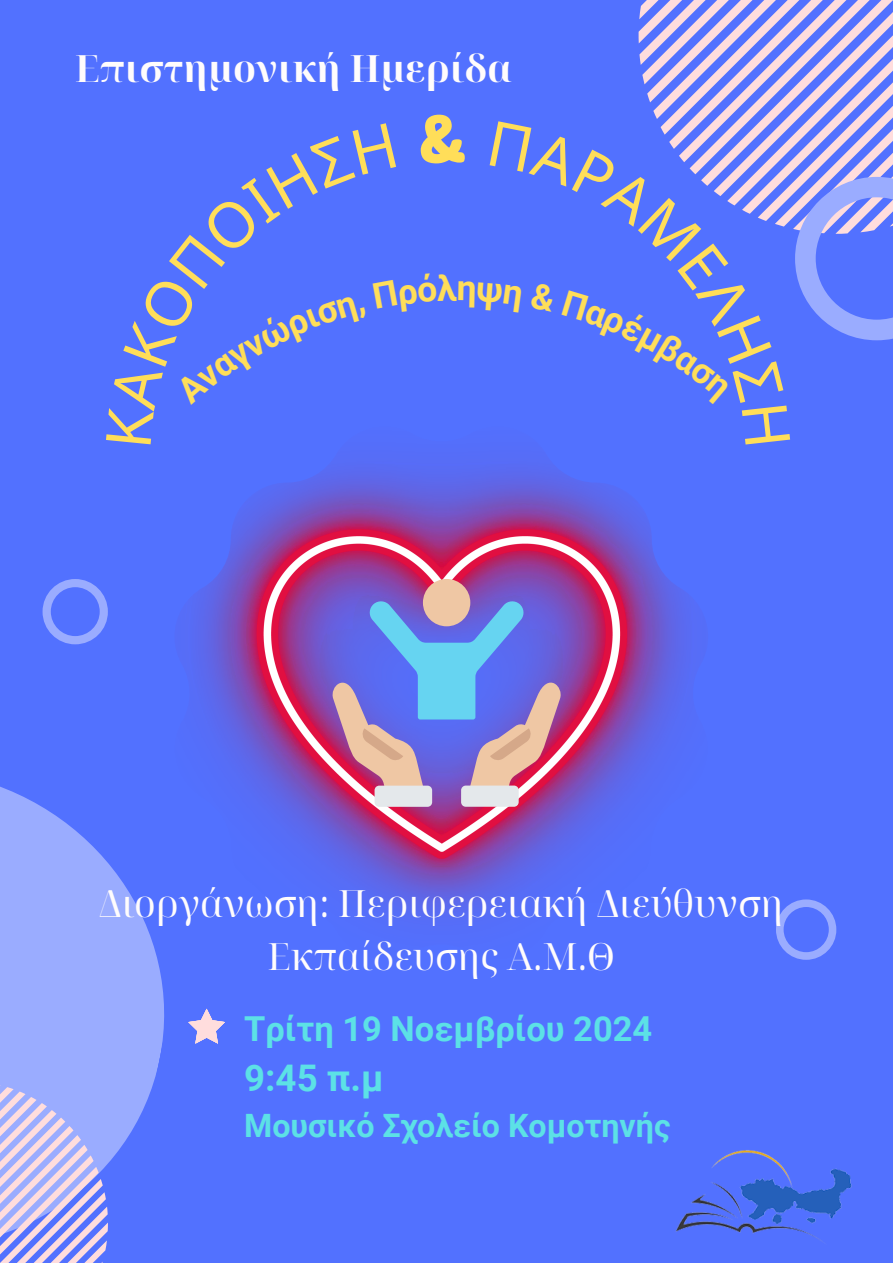
<style>
.page{position:relative;width:893px;height:1263px;background:#5271ff}
.page>*{position:absolute;margin:0;border:0;box-sizing:border-box;transform-origin:0 0}
.t1{font:37.5px/52.3px "Noto Serif Display";color:#fffcfc;text-align:center}
.t2{font:700 37.5px "Noto Serif Display";color:#fffcfc}
.t3{font:700 36.67px "Roboto";color:#5ce1e6}
.t4{font:700 34.42px "Roboto";color:#5ce1e6}
.t5{font:700 32.17px "Roboto";color:#5ce1e6}
</style>
<div class="page">
<svg style="left:638px;top:0;width:255px;height:113px"></svg>
<svg style="left:43px;top:579px;width:65px;height:65px"></svg>
<svg style="left:776px;top:899px;width:60px;height:60px"></svg>
<svg style="left:0;top:786px;width:164px;height:377px;fill:#9aacff"></svg>
<img style="left:191px;top:463px;width:501px;height:453px">
<svg style="left:188px;top:1009px;width:37px;height:34px"></svg>
<svg style="left:0;top:1081px;width:108px;height:182px;background:#b6b5f1"></svg>
<img style="left:675px;top:1150px;width:177px;height:91px">
<div style="left:423px;top:579px;width:47px;height:47px;background:#efc7a4;border-radius:50%"></div>
<svg style="left:329px;top:600px;width:235px;height:207px"></svg>
<svg style="left:654px;top:113px;width:239px;height:228px"></svg>
<p class="t2" style="left:75px;top:42px;width:438px">Επιστημονική Ημερίδα</p>
<p class="t1" style="left:99px;top:876px;width:686px">Διοργάνωση: Περιφερειακή Διεύθυνση<br>Εκπαίδευσης Α.Μ.Θ</p>
<p class="t4" style="left:244px;top:1009px;width:409px">Τρίτη 19 Νοεμβρίου 2024</p>
<p class="t3" style="left:244px;top:1057px;width:141px">9:45 π.μ</p>
<p class="t5" style="left:244px;top:1107px;width:428px">Μουσικό Σχολείο Κομοτηνής</p>
</div>
